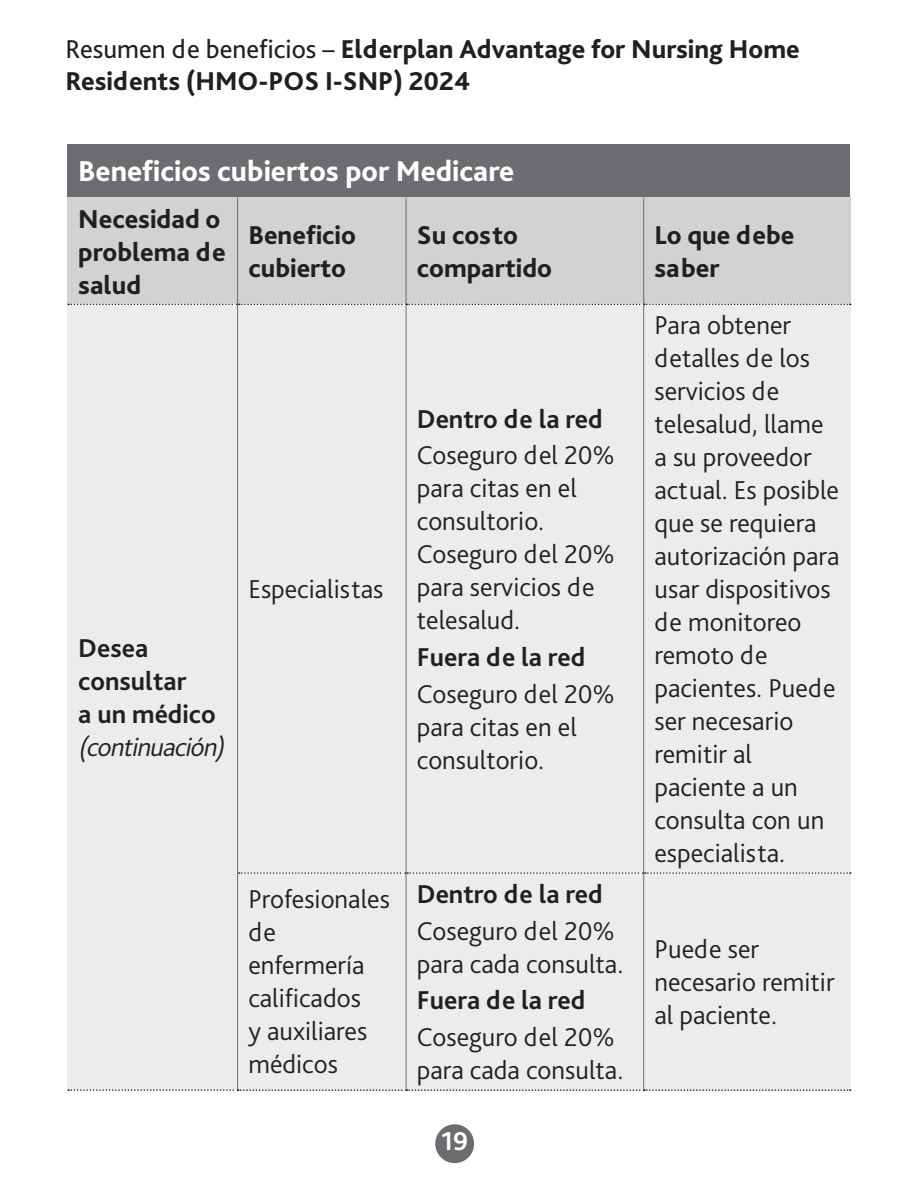
<style>
.page{position:relative;width:918px;height:1188px;background:#fff}
.page>*{position:absolute;margin:0;border:0;box-sizing:border-box;transform-origin:0 0}
.t1{font:800 30px "Bliss Pro";color:#fff}
.t2{font:300 27px/33px "Bliss Pro";color:#231f20}
.t3{font:800 27px/33px "Bliss Pro";color:#231f20}
.t4{font:700 27px/33px "Bliss Pro";color:#231f20}
.t5{font:italic 300 27px "Bliss Pro";color:#231f20}
.t6{font:700 27px "Bliss Pro";color:#fff}
.s1{font-weight:400}
</style>
<div class="page">
<div style="left:68px;top:144px;width:782px;height:54px;background:#6c6d70"></div>
<div style="left:68px;top:198px;width:170px;height:106px;background:#d1d2d4"></div>
<div style="left:238px;top:198px;width:168px;height:106px;background:#d1d2d4"></div>
<div style="left:406px;top:198px;width:238px;height:106px;background:#d1d2d4"></div>
<div style="left:644px;top:198px;width:206px;height:106px;background:#d1d2d4"></div>
<div style="left:68px;top:304px;width:170px;height:786px;background:#ececee"></div>
<div style="left:238px;top:304px;width:168px;height:569px;background:#ececee"></div>
<div style="left:406px;top:304px;width:238px;height:569px;background:#ececee"></div>
<div style="left:644px;top:304px;width:206px;height:569px;background:#ececee"></div>
<div style="left:238px;top:873px;width:168px;height:217px;background:#ececee"></div>
<div style="left:406px;top:873px;width:238px;height:217px;background:#ececee"></div>
<div style="left:644px;top:873px;width:206px;height:217px;background:#ececee"></div>
<svg style="left:239px;top:872px;width:612px;height:2px"></svg>
<hr style="left:237px;top:198px;width:1px;height:106px;background:#6c6d70">
<hr style="left:406px;top:198px;width:1px;height:106px;background:#6c6d70">
<hr style="left:643px;top:198px;width:1px;height:106px;background:#6c6d70">
<hr style="left:237px;top:304px;width:1px;height:569px;background:#6c6d70">
<hr style="left:406px;top:305px;width:1px;height:568px;background:#6c6d70">
<hr style="left:643px;top:305px;width:1px;height:568px;background:#6c6d70">
<hr style="left:237px;top:873px;width:1px;height:216px;background:#6c6d70">
<hr style="left:406px;top:873px;width:1px;height:216px;background:#6c6d70">
<hr style="left:643px;top:873px;width:1px;height:216px;background:#6c6d70">
<svg style="left:68px;top:304px;width:783px;height:1px"></svg>
<svg style="left:68px;top:1089px;width:783px;height:2px"></svg>
<div style="left:435px;top:1124px;width:39px;height:39px;background:#6c6d70;border-radius:50%"></div>
<p class="t3" style="left:66px;top:32px;width:736px;line-height:32.4px"><span class="s1">Resumen de beneficios –</span> Elderplan Advantage for Nursing Home<br>Residents (HMO‑POS I‑SNP) 2024</p>
<p class="t1" style="left:78px;top:153px;width:437px">Beneficios cubiertos por Medicare</p>
<p class="t3" style="left:78px;top:201px;width:149px">Necesidad o problema de salud</p>
<p class="t3" style="left:248px;top:218px;width:109px">Beneficio cubierto</p>
<p class="t3" style="left:417px;top:218px;width:137px">Su costo compartido</p>
<p class="t3" style="left:654px;top:218px;width:141px">Lo que debe saber</p>
<p class="t4" style="left:78px;top:631px;width:139px">Desea consultar<br>a un médico</p>
<p class="t5" style="left:78px;top:731px;width:154px">(continuación)</p>
<p class="t2" style="left:248px;top:572px;width:137px">Especialistas</p>
<p class="t4" style="left:417px;top:401px;width:187px">Dentro de la red</p>
<p class="t2" style="left:417px;top:438px;width:200px">Coseguro del 20% para citas en el consultorio.<br>Coseguro del 20% para servicios de telesalud.</p>
<p class="t4" style="left:417px;top:640px;width:170px">Fuera de la red</p>
<p class="t2" style="left:417px;top:677px;width:200px">Coseguro del 20% para citas en el consultorio.</p>
<p class="t2" style="left:248px;top:882px;width:143px">Profesionales de enfermería calificados<br>y auxiliares médicos</p>
<p class="t4" style="left:417px;top:877px;width:187px">Dentro de la red</p>
<p class="t2" style="left:417px;top:913px;width:208px">Coseguro del 20% para cada consulta.</p>
<p class="t4" style="left:417px;top:983px;width:170px">Fuera de la red</p>
<p class="t2" style="left:417px;top:1020px;width:208px">Coseguro del 20% para cada consulta.</p>
<p class="t6" style="left:441px;top:1125px;width:29px">19</p>
<p class="t2" style="left:654px;top:308px;width:187px">Para obtener detalles de los servicios de telesalud, llame a su proveedor actual. Es posible que se requiera autorización para usar dispositivos de monitoreo remoto de pacientes. Puede ser necesario remitir al paciente a un consulta con un especialista.</p>
<p class="t2" style="left:654px;top:932px;width:182px">Puede ser necesario remitir al paciente.</p>
</div>
